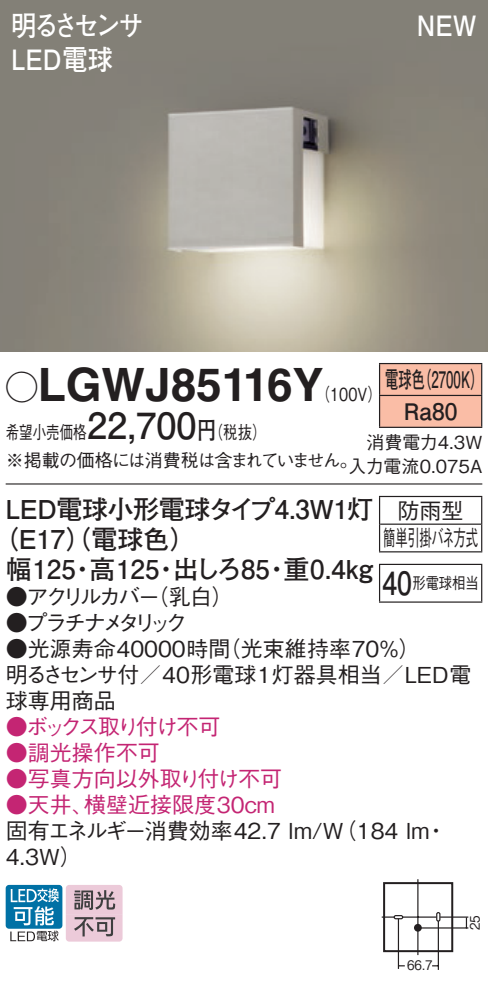
<style>
.page{position:relative;width:488px;height:987px;background:#fff}
.page>*{position:absolute;margin:0;border:0;box-sizing:border-box;transform-origin:0 0}
.t1{font:700 46px "Helvetica LT Std";color:#231f20}
.t2{font:700 28px/34px "Futo Go B101 Pro";letter-spacing:-.1em;color:#fff;scale:.9 1}
.t3{font:700 28px "Futo Go B101 Pro";color:#fff;scale:.9 1}
.t4{font:700 26px "Futo Go B101 Pro";letter-spacing:-.015em;color:#231f20}
.t5{font:700 22.8px/32px "Futo Go B101 Pro";color:#231f20;text-align:center;scale:.58 1}
.t6{font:500 22px/26px "Gothic BBB Pro";color:#231f20}
.t7{font:500 22px "Gothic BBB Pro";color:#c42573}
.t8{font:500 22px "Gothic BBB Pro";letter-spacing:-.13em;color:#231f20}
.t9{font:500 22px "Gothic BBB Pro";letter-spacing:-.145em;color:#c42573}
.t10{font:500 22px/27.6px "Gothic BBB Pro";letter-spacing:-.025em;color:#231f20;text-align:center}
.t11{font:500 22px "Gothic BBB Pro";letter-spacing:-.22em;color:#231f20}
.t12{font:500 18px/28px "Gothic BBB Pro";letter-spacing:-.035em;color:#231f20;scale:.75 1}
.t13{font:500 18px/24px "Gothic BBB Pro";color:#231f20;text-align:right}
.t14{font:500 18px "Gothic BBB Pro";color:#231f20;scale:.8 1}
.t15{font:500 16px "Gothic BBB Pro";color:#231f20;scale:.83 1}
.t16{font:500 13.2px "Gothic BBB Pro";color:#231f20;scale:.9 1}
.s1{font-family:"Ford Classification 1";font-weight:400;font-size:32px}
.s2{font-family:"Futo Go B101 Pro";font-weight:700;font-size:36px}
.s3{font-family:"Futo Go B101 Pro";font-weight:700;font-size:24px}
.s4{font-family:"Futo Go B101 Pro";font-weight:700;font-size:32px}
</style>
<div class="page">
<img style="left:0;top:0;width:488px;height:351px">
<div style="left:380px;top:364px;width:101px;height:62px;background:#fabda6"></div>
<hr style="left:379px;top:363px;width:103px;height:1px;background:#231f20">
<hr style="left:379px;top:364px;width:1px;height:31px;background:#231f20">
<hr style="left:481px;top:364px;width:1px;height:31px;background:#231f20">
<hr style="left:379px;top:395px;width:103px;height:1px;background:#231f20">
<hr style="left:379px;top:396px;width:1px;height:31px;background:#231f20">
<hr style="left:481px;top:396px;width:1px;height:31px;background:#231f20">
<hr style="left:379px;top:426px;width:103px;height:2px;background:#231f20">
<hr style="left:6px;top:483px;width:476px;height:1px;background:#231f20">
<svg style="left:379px;top:497px;width:1px;height:54px"></svg>
<hr style="left:379px;top:496px;width:103px;height:1px;background:#231f20">
<hr style="left:380px;top:523px;width:101px;height:2px;background:#231f20">
<svg style="left:481px;top:497px;width:1px;height:54px"></svg>
<hr style="left:379px;top:551px;width:103px;height:1px;background:#231f20">
<hr style="left:379px;top:565px;width:1px;height:36px;background:#231f20">
<hr style="left:379px;top:564px;width:103px;height:1px;background:#231f20">
<hr style="left:481px;top:565px;width:1px;height:36px;background:#231f20">
<hr style="left:379px;top:601px;width:103px;height:2px;background:#231f20">
<hr style="left:417px;top:879px;width:1px;height:76px;background:#231f20">
<hr style="left:402px;top:916px;width:34px;height:1px;background:#231f20">
<div style="left:414px;top:924px;width:7px;height:7px;background:#231f20;border-radius:50%"></div>
<div style="left:393px;top:915px;width:10px;height:4px;border:1px solid #231f20;border-radius:2px"></div>
<hr style="left:397px;top:918px;width:2px;height:51px;background:#231f20">
<hr style="left:437px;top:921px;width:2px;height:49px;background:#231f20">
<div style="left:383px;top:882px;width:70px;height:70px;border:2px solid #231f20"></div>
<svg style="left:436px;top:912px;width:32px;height:15px"></svg>
<hr style="left:421px;top:927px;width:47px;height:1px;background:#231f20">
<div style="left:6px;top:885px;width:56px;height:43px;background:#0071a5;border-radius:3px"></div>
<svg style="left:10px;top:888px;width:49px;height:53px"></svg>
<svg style="left:66px;top:885px;width:56px;height:56px;background:#c8adb9"></svg>
<p class="t2" style="left:11px;top:5px;width:149px">明るさセンサ<br>LED電球</p>
<p class="t3" style="left:416px;top:3px;width:68px">NEW</p>
<h1 class="t1" style="left:6px;top:357px;width:319px"><span class="s1">A</span>LGWJ85116Y</h1>
<p class="t5" style="left:385px;top:360px;width:171px">電球色（2700K）<br>Ra80</p>
<p class="t13" style="left:348px;top:428px;width:135px">消費電力4.3W入力電流0.075A</p>
<p class="t4" style="left:6px;top:488px;width:369px">LED電球小形電球タイプ4.3W1灯</p>
<p class="t4" style="left:-8px;top:518px;width:206px">（E17（）電球色）</p>
<p class="t4" style="left:6px;top:548px;width:369px">幅125・高125・出しろ85・重0.4kg</p>
<p class="t8" style="left:6px;top:579px;width:229px">●アクリルカバー（乳白）</p>
<p class="t11" style="left:6px;top:605px;width:183px">●プラチナメタリック</p>
<p class="t6" style="left:6px;top:633px;width:467px">●光源寿命40000時間（光束維持率70％）<br>明るさセンサ付／40形電球1灯器具相当／LED電球専用商品</p>
<p class="t9" style="left:6px;top:709px;width:216px">●ボックス取り付け不可</p>
<p class="t7" style="left:6px;top:735px;width:155px">●調光操作不可</p>
<p class="t7" style="left:6px;top:761px;width:278px">●写真方向以外取り付け不可</p>
<p class="t7" style="left:6px;top:787px;width:270px">●天井、横壁近接限度30cm</p>
<p class="t6" style="left:6px;top:815px;width:443px">固有エネルギー消費効率42.7 lm/W（184 lm・<br>4.3W）</p>
<p class="t14" style="left:316px;top:380px;width:84px">（100V）</p>
<p class="t12" style="left:6px;top:416px;width:471px">希望小売価格<span class="s2">22,700</span><span class="s3">円</span>（税抜）<br>※掲載の価格には消費税は含まれていません。</p>
<p class="t10" style="left:383px;top:494px;width:97px">防雨型<br>簡単引掛バネ方式</p>
<p class="t15" style="left:382px;top:570px;width:118px"><span class="s4">40</span>形電球相当</p>
<p class="t16" style="left:407px;top:954px;width:30px">66.7</p>
<p class="t16" style="left:464px;top:930px;width:18px;rotate:-90deg">25</p>
</div>
